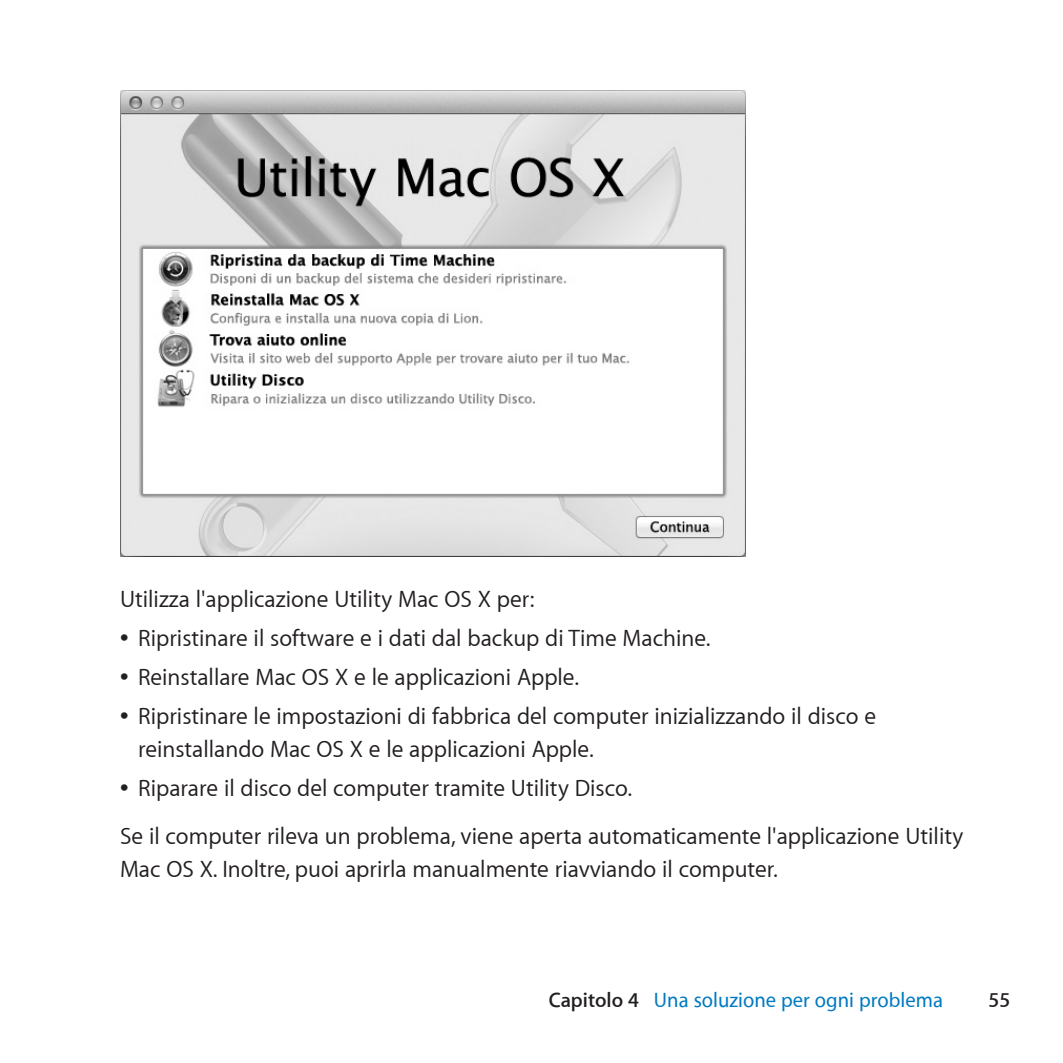
<style>
.page{position:relative;width:1063px;height:1063px;background:#fff}
.page>*{position:absolute;margin:0;border:0;box-sizing:border-box;transform-origin:0 0}
.t1{font:24px/39px "Myriad Set Text";color:#231f20}
.t2{font:500 21px "Myriad Set";color:#007ac2}
.t3{font:600 21px "Myriad Set";color:#231f20}
.s1{font-family:"Apple Icon Four";font-size:27px}
.s2{font-weight:600;color:#231f20}
</style>
<div class="page">
<img style="left:120px;top:90px;width:626px;height:466px">
<p class="t1" style="left:120px;top:579px;width:758px">Utilizza l'applicazione Utility Mac OS X per:<br><span class="s1">Â</span> Ripristinare il software e i dati dal backup di Time Machine.<br><span class="s1">Â</span> Reinstallare Mac OS X e le applicazioni Apple.<br><span class="s1">Â</span> Ripristinare le impostazioni di fabbrica del computer inizializzando il disco e</p>
<p class="t1" style="left:120px;top:729px;width:514px;text-indent:18px">reinstallando Mac OS X e le applicazioni Apple.<br><span class="s1">Â</span> Riparare il disco del computer tramite Utility Disco.</p>
<p class="t1" style="left:120px;top:819px;width:845px;line-height:33px">Se il computer rileva un problema, viene aperta automaticamente l'applicazione Utility<br>Mac OS X. Inoltre, puoi aprirla manualmente riavviando il computer.</p>
<p class="t2" style="left:549px;top:987px;width:396px"><span class="s2">Capitolo 4</span> Una soluzione per ogni problema</p>
<p class="t3" style="left:989px;top:987px;width:23px">55</p>
</div>
